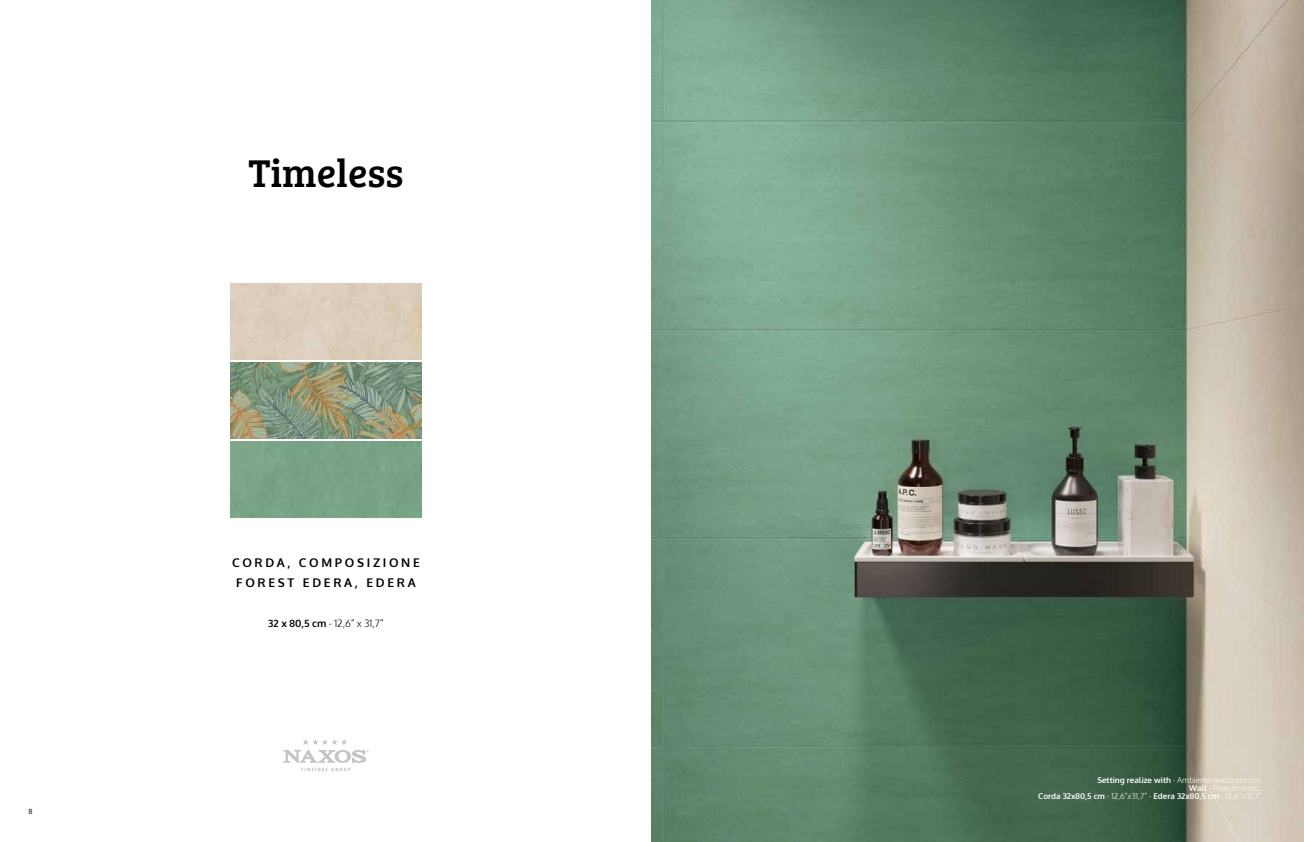
<style>
.page{position:relative;width:1304px;height:842px;background:#fff}
.page>*{position:absolute;margin:0;border:0;box-sizing:border-box;transform-origin:0 0}
.t1{font:40px "Bree Serif";color:#000}
.t2{font:700 12px/20px "Oxygen";letter-spacing:.225em;color:#000;text-align:center}
.t3{font:300 10px "Oxygen";color:#000}
.t4{font:300 8px/8px "Oxygen";color:#fff;text-align:right}
.t5{font:7px "Oxygen";color:#000}
.s1{font-weight:700}
</style>
<div class="page">
<img style="left:652px;top:0;width:652px;height:842px">
<img style="left:230px;top:362px;width:192px;height:76px">
<svg style="left:283px;top:739px;width:86px;height:32px"></svg>
<p class="t5" style="left:28px;top:806px;width:6px">8</p>
<h1 class="t1" style="left:248px;top:144px;width:157px">Timeless</h1>
<h2 class="t2" style="left:232px;top:553px;width:189px">CORDA, COMPOSIZIONE<br>FOREST EDERA, EDERA</h2>
<p class="t3" style="left:268px;top:617px;width:117px"><span class="s1">32 x 80,5 cm</span> - 12,6” x 31,7”</p>
<p class="t4" style="left:1038px;top:777px;width:225px"><span class="s1">Setting realize with</span> - Ambiente realizzato con<br><span class="s1">Wall</span> - Rivestimento:<br><span class="s1">Corda 32x80,5 cm</span> - 12,6”x31,7” - <span class="s1">Edera 32x80,5 cm</span> - 12,6”x31,7”</p>
</div>
